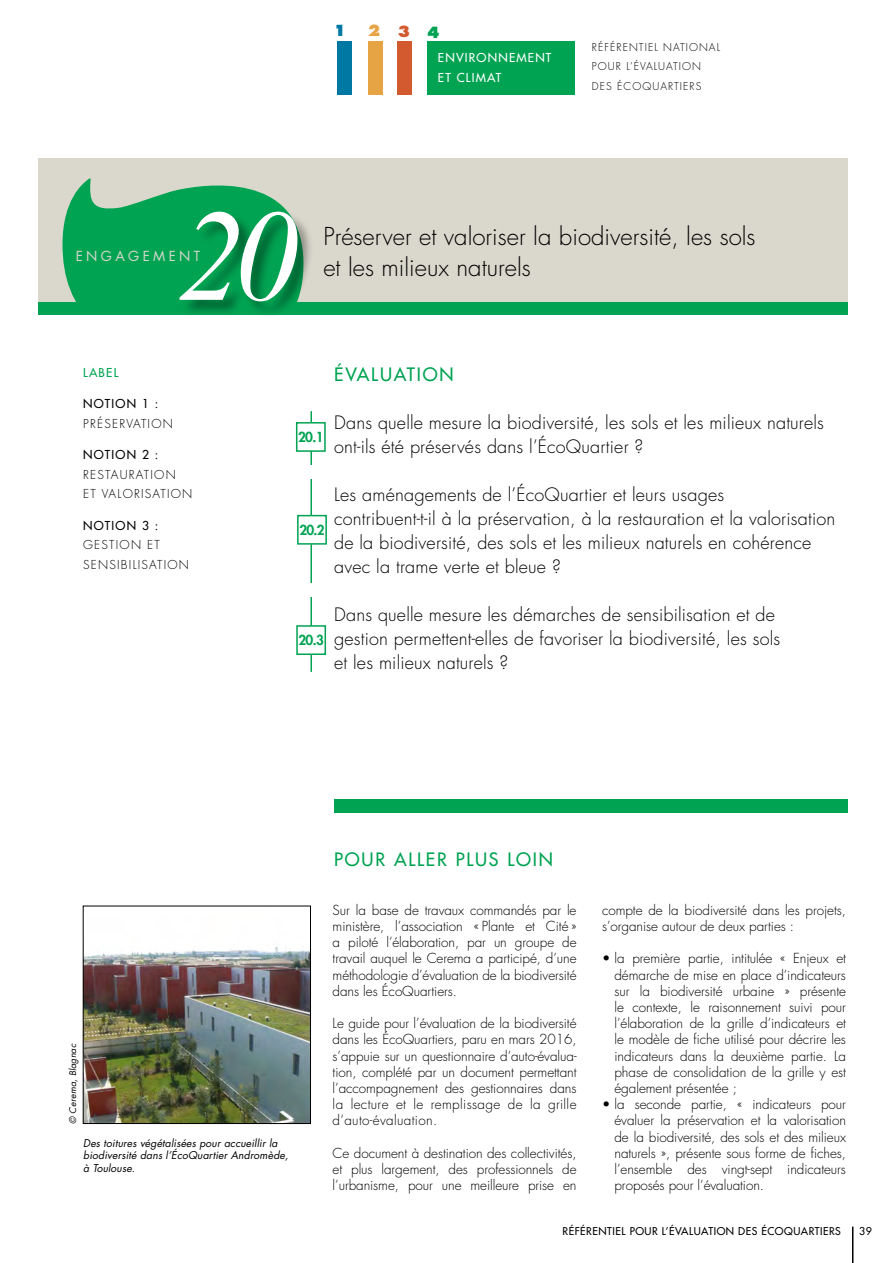
<style>
.page{position:relative;width:893px;height:1263px;background:#fff}
.page>*{position:absolute;margin:0;border:0;box-sizing:border-box;transform-origin:0 0}
.t1{font:italic 130.5px "Times New Roman";color:#fff}
.t2{font:300 24px/31.5px "Futura";color:#000}
.t3{font:300 18px/24px "Futura";letter-spacing:.01em;color:#000}
.t4{font:18px "Futura";letter-spacing:.1em;color:#00a352}
.t5{font:800 15px "Futura";color:#e6a444}
.t6{font:800 15px "Futura";color:#0078a4}
.t7{font:300 13.5px/16.2px "Futura";letter-spacing:-.005em;color:#000;text-align:justify}
.t8{font:800 13.5px "Futura";color:#00a352}
.t9{font:13.5px "Futura";letter-spacing:.25em;color:#dad8cc}
.t10{font:300 12px/19.5px "Futura";letter-spacing:.1em;color:#000}
.t11{font:12px "Futura";letter-spacing:.1em;color:#000}
.t12{font:12px/19.5px "Futura";letter-spacing:.1em;color:#fff}
.t13{font:12px "Futura";letter-spacing:.1em;color:#00a352}
.t14{font:italic 10.5px/12.6px "Futura";letter-spacing:.01em;color:#000}
.t15{font:300 10.5px/19.5px "Futura";letter-spacing:.1em;color:#000}
.t16{font:10.5px "Futura";letter-spacing:.05em;color:#000}
.t17{font:italic 9px "Futura";letter-spacing:.01em;color:#000}
.s1{color:#d35a2f}
.s2{color:#00a352}
</style>
<div class="page">
<div style="left:368px;top:41px;width:14px;height:53px;background:#e6a444"></div>
<div style="left:398px;top:41px;width:14px;height:53px;background:#d35a2f"></div>
<div style="left:427px;top:41px;width:148px;height:53px;background:#00a352"></div>
<div style="left:337px;top:41px;width:14px;height:53px;background:#0078a4"></div>
<div style="left:38px;top:158px;width:809px;height:151px;background:#dad8cc"></div>
<div style="left:38px;top:302px;width:809px;height:13px;background:#00a352"></div>
<div style="left:334px;top:799px;width:513px;height:14px;background:#00a352"></div>
<svg style="left:62px;top:178px;width:226px;height:124px;fill:#00a352"></svg>
<div style="left:181px;top:212px;width:133px;height:106px;background:#000;opacity:.38"></div>
<hr style="left:852px;top:1226px;width:1px;height:37px;background:#000">
<hr style="left:310px;top:411px;width:2px;height:261px;background:#00a352">
<div style="left:297px;top:423px;width:28px;height:28px;background:#fff"></div>
<div style="left:296px;top:422px;width:30px;height:30px;border:2px solid #00a352"></div>
<div style="left:297px;top:626px;width:28px;height:28px;background:#fff"></div>
<div style="left:296px;top:625px;width:30px;height:30px;border:2px solid #00a352"></div>
<div style="left:297px;top:465px;width:30px;height:14px;background:#fff"></div>
<div style="left:297px;top:583px;width:30px;height:14px;background:#fff"></div>
<div style="left:298px;top:516px;width:28px;height:28px;background:#fff"></div>
<div style="left:297px;top:515px;width:30px;height:30px;border:2px solid #00a352"></div>
<img style="left:85px;top:946px;width:224px;height:176px">
<div style="left:83px;top:906px;width:228px;height:218px;border:1px solid #000"></div>
<p class="t6" style="left:334px;top:21px;width:14px">1</p>
<p class="t5" style="left:368px;top:21px;width:73px">2<span class="s1">3</span><span class="s2">4</span></p>
<p class="t12" style="left:438px;top:48px;width:115px">ENVIRONNEMENT<br>ET CLIMAT</p>
<p class="t15" style="left:592px;top:38px;width:130px">RÉFÉRENTIEL NATIONAL<br>POUR L’ÉVALUATION<br>DES ÉCOQUARTIERS</p>
<h1 class="t1" style="left:178px;top:166px;width:122px">20</h1>
<p class="t9" style="left:76px;top:248px;width:126px">ENGAGEMENT</p>
<h2 class="t2" style="left:323px;top:221px;width:434px">Préserver et valoriser la biodiversité, les sols et les milieux naturels</h2>
<p class="t13" style="left:83px;top:365px;width:37px">LABEL</p>
<p class="t11" style="left:83px;top:396px;width:77px">NOTION 1 :</p>
<p class="t10" style="left:83px;top:414px;width:91px">PRÉSERVATION</p>
<p class="t11" style="left:83px;top:447px;width:77px">NOTION 2 :</p>
<p class="t10" style="left:83px;top:465px;width:111px">RESTAURATION<br>ET VALORISATION</p>
<p class="t11" style="left:83px;top:518px;width:77px">NOTION 3 :</p>
<p class="t10" style="left:83px;top:535px;width:107px">GESTION ET<br>SENSIBILISATION</p>
<p class="t8" style="left:298px;top:429px;width:27px">20.1</p>
<p class="t8" style="left:299px;top:522px;width:27px">20.2</p>
<p class="t8" style="left:298px;top:632px;width:27px">20.3</p>
<h3 class="t4" style="left:334px;top:363px;width:121px">ÉVALUATION</h3>
<h3 class="t3" style="left:334px;top:411px;width:491px">Dans quelle mesure la biodiversité, les sols et les milieux naturels ont-ils été préservés dans l’ÉcoQuartier ?</h3>
<h3 class="t3" style="left:334px;top:483px;width:503px">Les aménagements de l’ÉcoQuartier et leurs usages<br>contribuent-t-il à la préservation, à la restauration et la valorisation de la biodiversité, des sols et les milieux naturels en cohérence avec la trame verte et bleue ?</h3>
<h3 class="t3" style="left:334px;top:603px;width:448px">Dans quelle mesure les démarches de sensibilisation et de gestion permettent-elles de favoriser la biodiversité, les sols et les milieux naturels ?</h3>
<p class="t17" style="left:67px;top:1124px;width:81px;rotate:-90deg">© Cerema, Blagnac</p>
<p class="t14" style="left:83px;top:1137px;width:207px">Des toitures végétalisées pour accueillir la biodiversité dans l’ÉcoQuartier Andromède, à Toulouse.</p>
<h3 class="t4" style="left:334px;top:848px;width:220px">POUR ALLER PLUS LOIN</h3>
<p class="t7" style="left:333px;top:902px;width:245px">Sur la base de travaux commandés par le ministère, l’association « Plante et Cité » a piloté l’élaboration, par un groupe de travail auquel le Cerema a participé, d’une méthodologie d’évaluation de la biodiversité dans les ÉcoQuartiers.</p>
<p class="t7" style="left:333px;top:1015px;width:245px">Le guide pour l’évaluation de la biodiversité dans les ÉcoQuartiers, paru en mars 2016, s’appuie sur un questionnaire d’auto-évalua&shy;tion, complété par un document permettant l’accompagnement des gestionnaires dans la lecture et le remplissage de la grille d’auto-évaluation.</p>
<p class="t7" style="left:333px;top:1145px;width:245px">Ce document à destination des collectivités, et plus largement, des professionnels de l’urbanisme, pour une meilleure prise en</p>
<p class="t7" style="left:602px;top:902px;width:245px">compte de la biodiversité dans les projets, s’organise autour de deux parties :</p>
<p class="t7" style="left:614px;top:951px;width:233px;text-indent:-12px">• la première partie, intitulée « Enjeux et démarche de mise en place d’indicateurs sur la biodiversité urbaine » présente le contexte, le raisonnement suivi pour l’élaboration de la grille d’indicateurs et le modèle de fiche utilisé pour décrire les indicateurs dans la deuxième partie. La phase de consolidation de la grille y est également présentée ;</p>
<p class="t7" style="left:614px;top:1096px;width:233px;text-indent:-12px">• la seconde partie, « indicateurs pour évaluer la préservation et la valorisation de la biodiversité, des sols et des milieux naturels », présente sous forme de fiches, l’ensemble des vingt-sept indicateurs proposés pour l’évaluation.</p>
<p class="t16" style="left:563px;top:1224px;width:280px">RÉFÉRENTIEL POUR L’ÉVALUATION DES ÉCOQUARTIERS</p>
<p class="t16" style="left:859px;top:1224px;width:14px">39</p>
</div>
